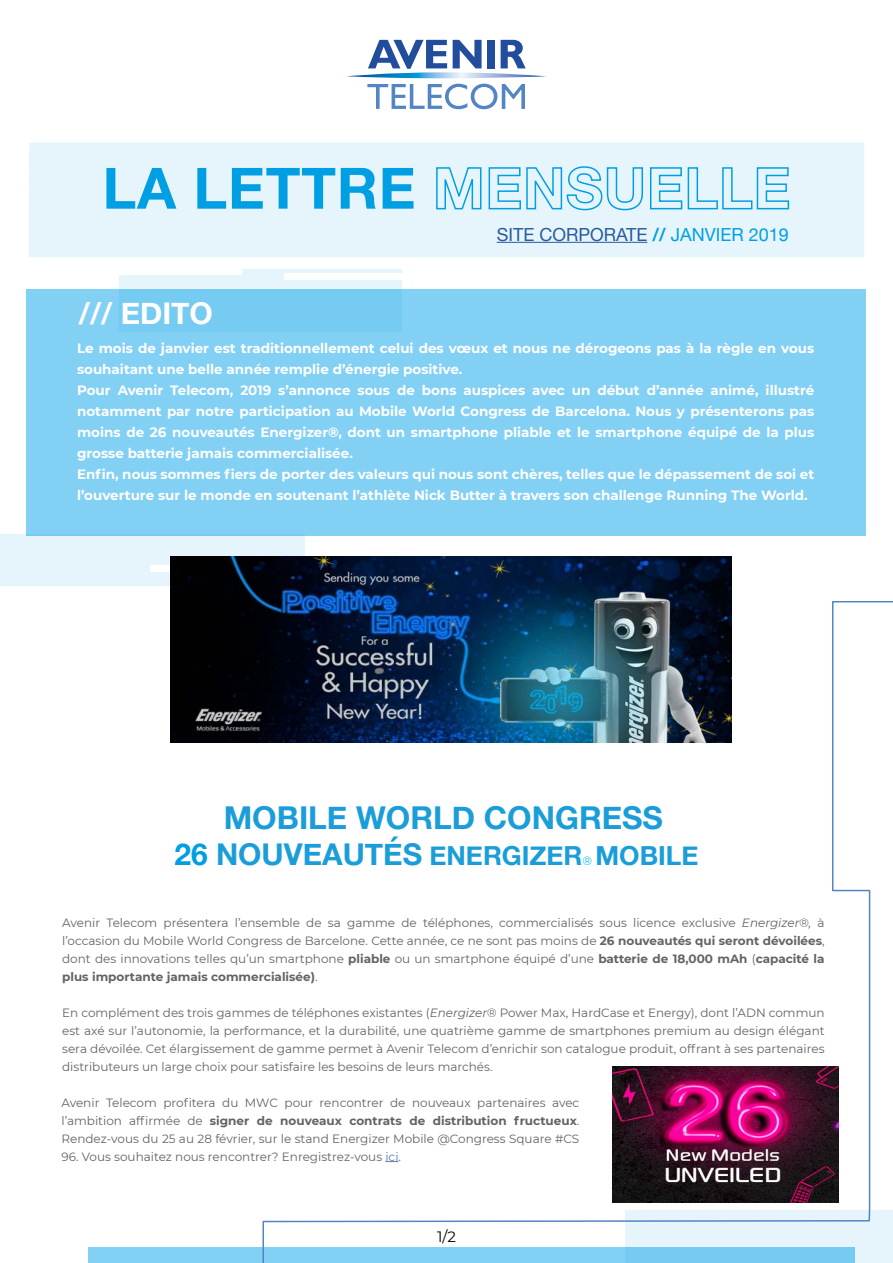
<style>
.page{position:relative;width:893px;height:1263px;background:#fff}
.page>*{position:absolute;margin:0;border:0;box-sizing:border-box;transform-origin:0 0}
.t1{font:700 57px "Helvetica Neue";letter-spacing:.015em;color:#009fe3}
.t2{font:700 31.5px "Helvetica Neue";color:#1a9dd9}
.t3{font:700 30px "Helvetica Neue";color:#fff}
.t4{font:700 26.25px "Helvetica Neue";color:#1a9dd9}
.t5{font:18px "Helvetica Neue";color:#275b9b}
.t6{font:15px "Montserrat";color:#000}
.t7{font:700 13.5px/21px "Montserrat";color:#fff}
.t8{font:12px/18px "Montserrat";color:#646363;text-align:justify}
.s1{font-weight:700;color:#009fe3}
.s2{color:#009fe3}
.s3{font-size:30px;color:#009fe3}
.s4{font-size:30px}
.s5{font-family:"Montserrat";font-weight:400;font-size:12px;color:#00b6ed}
.s6{font-style:italic}
.s7{font-weight:700}
.s8{color:#607cb4}
</style>
<div class="page">
<div style="left:88px;top:1248px;width:767px;height:15px;background:#83d0f5"></div>
<div style="left:29px;top:142px;width:835px;height:115px;background:#e6f5fc"></div>
<svg style="left:435px;top:166px;width:47px;height:44px;background:#b2e1f6"></svg>
<svg style="left:488px;top:165px;width:302px;height:46px;background:#bde5f7"></svg>
<svg style="left:347px;top:40px;width:199px;height:69px"></svg>
<div style="left:26px;top:289px;width:840px;height:246px;background:#83d0f5"></div>
<svg style="left:119px;top:269px;width:282px;height:62px;fill:#76cbf3"></svg>
<div style="left:0;top:534px;width:305px;height:52px;background:#e6f5fc"></div>
<div style="left:33px;top:269px;width:209px;height:6px;background:#fff"></div>
<div style="left:284px;top:273px;width:209px;height:7px;background:#fff"></div>
<div style="left:150px;top:565px;width:209px;height:7px;background:#fff"></div>
<svg style="left:262px;top:600px;width:631px;height:663px"></svg>
<hr style="left:497px;top:242px;width:150px;height:1px;background:#275b9b">
<img style="left:170px;top:556px;width:561px;height:186px">
<img style="left:612px;top:1067px;width:227px;height:136px">
<svg style="left:385px;top:1161px;width:14px;height:1px"></svg>
<h1 class="t1" style="left:102px;top:144px;width:315px">LA LETTRE</h1>
<h3 class="t3" style="left:79px;top:290px;width:135px">/// EDITO</h3>
<h3 class="t5" style="left:497px;top:221px;width:294px">SITE CORPORATE <span class="s1">//</span> <span class="s2">JANVIER 2019</span></h3>
<p class="t7" style="left:77px;top:337px;width:739px">Le mois de janvier est traditionnellement celui des vœux et nous ne dérogeons pas à la règle en vous souhaitant une belle année remplie d’énergie positive.<br>Pour Avenir Telecom, 2019 s’annonce sous de bons auspices avec un début d’année animé, illustré notamment par notre participation au Mobile World Congress de Barcelona. Nous y présenterons pas moins de 26 nouveautés Energizer®, dont un smartphone pliable et le smartphone équipé de la plus grosse batterie jamais commercialisée.<br>Enfin, nous sommes fiers de porter des valeurs qui nous sont chères, telles que le dépassement de soi et l’ouverture sur le monde en soutenant l’athlète Nick Butter à travers son challenge Running The World.</p>
<h2 class="t2" style="left:224px;top:793px;width:441px">MOBILE WORLD CONGRESS</h2>
<h3 class="t4" style="left:174px;top:835px;width:526px"><span class="s3">26</span> <span class="s4">NOUVEAUTÉS</span> ENERGIZER<span class="s5">®</span> MOBILE</h3>
<p class="t8" style="left:62px;top:913px;width:764px">Avenir Telecom présentera l’ensemble de sa gamme de téléphones, commercialisés sous licence exclusive <span class="s6">Energizer®,</span> à l’occasion du Mobile World Congress de Barcelone. Cette année, ce ne sont pas moins de <span class="s7">26 nouveautés qui seront dévoilées</span>, dont des innovations telles qu’un smartphone <span class="s7">pliable</span> ou un smartphone équipé d’une <span class="s7">batterie de 18,000 mAh</span> (<span class="s7">capacité la plus importante jamais commercialisée)</span>.</p>
<p class="t8" style="left:62px;top:1003px;width:764px">En complément des trois gammes de téléphones existantes (<span class="s6">Energizer®</span> Power Max, HardCase et Energy), dont l’ADN commun est axé sur l’autonomie, la performance, et la durabilité, une quatrième gamme de smartphones premium au design élégant sera dévoilée. Cet élargissement de gamme permet à Avenir Telecom d’enrichir son catalogue produit, offrant à ses partenaires distributeurs un large choix pour satisfaire les besoins de leurs marchés.</p>
<p class="t8" style="left:61px;top:1093px;width:519px">Avenir Telecom profitera du MWC pour rencontrer de nouveaux partenaires avec l’ambition affirmée de <span class="s7">signer de nouveaux contrats de distribution fructueux</span>.<br>Rendez-vous du 25 au 28 février, sur le stand Energizer Mobile @Congress Square #CS</p>
<p class="t8" style="left:61px;top:1147px;width:341px">96. Vous souhaitez nous rencontrer? Enregistrez-vous <span class="s8">ici</span>.</p>
<p class="t6" style="left:437px;top:1226px;width:20px">1/2</p>
</div>
